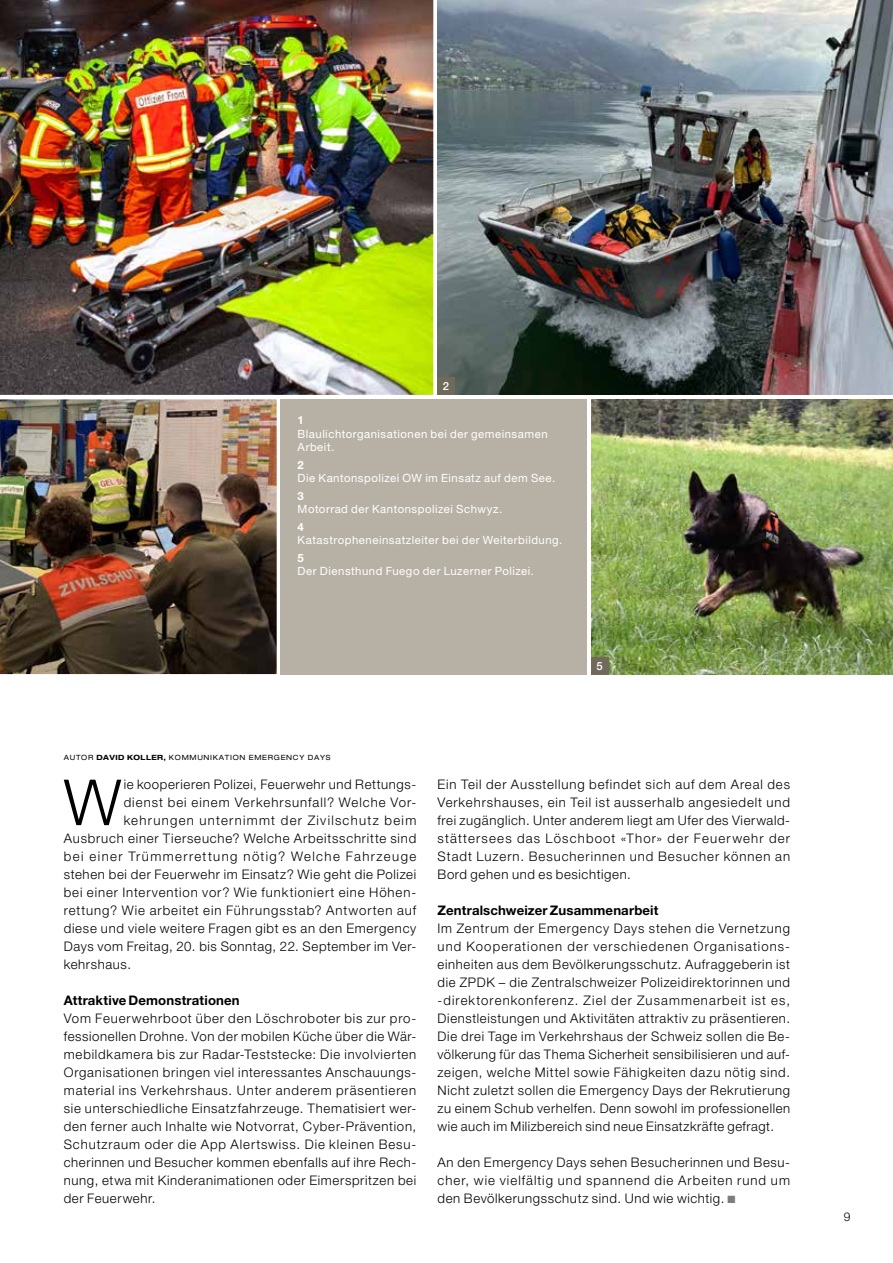
<style>
.page{position:relative;width:893px;height:1263px;background:#fff}
.page>*{position:absolute;margin:0;border:0;box-sizing:border-box;transform-origin:0 0}
.t1{font:300 63.6px "Helvetica Neue LT Pro";color:#000}
.t2{font:300 13.2px/18px "Helvetica Neue LT Pro";letter-spacing:.055em;color:#000;text-align:justify}
.t3{font:700 13.2px "Helvetica Neue LT Pro";letter-spacing:.01em;color:#000}
.t4{font:300 13.2px "Helvetica Neue LT Pro";letter-spacing:.105em;color:#000}
.t5{font:300 13.2px "Helvetica Neue LT Pro";letter-spacing:.075em;color:#000}
.t6{font:300 13.2px "Helvetica Neue LT Pro";letter-spacing:.095em;color:#000}
.t7{font:300 12px "Helvetica Neue LT Pro";color:#000}
.t8{font:11.4px/13.4px "Helvetica Neue LT Pro";letter-spacing:.045em;color:#fff}
.t9{font:700 11.4px "Helvetica Neue LT Pro";color:#fff}
.t10{font:500 11.25px "Helvetica Neue LT Pro";color:#fff}
.t11{font:expanded 7.2px "Helvetica Neue LT Pro";letter-spacing:.1em;color:#000}
.s1{font-weight:700}
.s2{color:#7b7d7c}
</style>
<div class="page">
<img style="left:0;top:0;width:438px;height:395px">
<img style="left:438px;top:0;width:455px;height:395px">
<img style="left:591px;top:399px;width:302px;height:276px">
<img style="left:0;top:399px;width:281px;height:276px">
<div style="left:281px;top:399px;width:306px;height:276px;background:#b7b1a5"></div>
<div style="left:438px;top:378px;width:17px;height:17px;background:#706a5b"></div>
<div style="left:591px;top:658px;width:17px;height:17px;background:#706a5b"></div>
<p class="t10" style="left:443px;top:379px;width:8px">2</p>
<p class="t9" style="left:298px;top:413px;width:8px">1</p>
<p class="t8" style="left:298px;top:427px;width:252px">Blaulichtorganisationen bei der gemeinsamen<br>Arbeit.</p>
<p class="t9" style="left:298px;top:458px;width:8px">2</p>
<p class="t8" style="left:298px;top:471px;width:259px">Die Kantonspolizei OW im Einsatz auf dem See.</p>
<p class="t9" style="left:298px;top:489px;width:8px">3</p>
<p class="t8" style="left:298px;top:502px;width:206px">Motorrad der Kantonspolizei Schwyz.</p>
<p class="t9" style="left:298px;top:519px;width:8px">4</p>
<p class="t8" style="left:298px;top:533px;width:266px">Katastropheneinsatzleiter bei der Weiterbildung.</p>
<p class="t9" style="left:298px;top:550px;width:8px">5</p>
<p class="t8" style="left:298px;top:564px;width:238px">Der Diensthund Fuego der Luzerner Polizei.</p>
<p class="t11" style="left:64px;top:753px;width:268px">AUTOR <span class="s1">DAVID KOLLER,</span> KOMMUNIKATION EMERGENCY DAYS</p>
<p class="t10" style="left:596px;top:660px;width:8px">5</p>
<h1 class="t1" style="left:64px;top:764px;width:59px">W</h1>
<p class="t2" style="left:124px;top:775px;width:294px">ie kooperieren Polizei, Feuerwehr und Rettungs-</p>
<p class="t5" style="left:124px;top:794px;width:294px">dienst bei einem Verkehrsunfall? Welche Vor-</p>
<p class="t6" style="left:124px;top:812px;width:294px">kehrungen unternimmt der Zivilschutz beim</p>
<p class="t2" style="left:64px;top:829px;width:354px">Ausbruch einer Tierseuche? Welche Arbeitsschritte sind</p>
<p class="t4" style="left:64px;top:848px;width:354px">bei einer Trümmerrettung nötig? Welche Fahrzeuge</p>
<p class="t2" style="left:64px;top:865px;width:354px">stehen bei der Feuerwehr im Einsatz? Wie geht die Polizei</p>
<p class="t2" style="left:64px;top:883px;width:354px">bei einer Intervention vor? Wie funktioniert eine Höhen-</p>
<p class="t2" style="left:64px;top:901px;width:354px">rettung? Wie arbeitet ein Führungsstab? Antworten auf</p>
<p class="t2" style="left:64px;top:919px;width:354px">diese und viele weitere Fragen gibt es an den Emergency</p>
<p class="t2" style="left:64px;top:937px;width:354px">Days vom Freitag, 20. bis Sonntag, 22. September im Ver-</p>
<p class="t2" style="left:64px;top:955px;width:69px">kehrshaus.</p>
<p class="t3" style="left:64px;top:992px;width:177px">Attraktive Demonstrationen</p>
<p class="t2" style="left:64px;top:1009px;width:354px">Vom Feuerwehrboot über den Löschroboter bis zur pro&shy;fessionellen Drohne. Von der mobilen Küche über die Wär&shy;mebildkamera bis zur Radar-Teststecke: Die involvierten Organisationen bringen viel interessantes Anschauungs&shy;material ins Verkehrshaus. Unter anderem präsentieren sie unterschiedliche Einsatzfahrzeuge. Thematisiert wer&shy;den ferner auch Inhalte wie Notvorrat, Cyber-Prävention, Schutzraum oder die App Alertswiss. Die kleinen Besu&shy;cherinnen und Besucher kommen ebenfalls auf ihre Rech&shy;nung, etwa mit Kinderanimationen oder Eimerspritzen bei der Feuerwehr.</p>
<p class="t2" style="left:438px;top:775px;width:354px">Ein Teil der Ausstellung befindet sich auf dem Areal des Verkehrshauses, ein Teil ist ausserhalb angesiedelt und frei zugänglich. Unter anderem liegt am Ufer des Vierwald&shy;stättersees das Löschboot «Thor» der Feuerwehr der Stadt Luzern. Besucherinnen und Besucher können an Bord gehen und es besichtigen.</p>
<p class="t3" style="left:438px;top:902px;width:222px">Zentralschweizer Zusammenarbeit</p>
<p class="t2" style="left:438px;top:919px;width:354px">Im Zentrum der Emergency Days stehen die Vernetzung und Kooperationen der verschiedenen Organisations&shy;einheiten aus dem Bevölkerungsschutz. Aufraggeberin ist die ZPDK – die Zentralschweizer Polizeidirektorinnen und -direktorenkonferenz. Ziel der Zusammenarbeit ist es, Dienstleistungen und Aktivitäten attraktiv zu präsentieren.<br>Die drei Tage im Verkehrshaus der Schweiz sollen die Be&shy;völkerung für das Thema Sicherheit sensibilisieren und auf&shy;zeigen, welche Mittel sowie Fähigkeiten dazu nötig sind.<br>Nicht zuletzt sollen die Emergency Days der Rekrutierung zu einem Schub verhelfen. Denn sowohl im professionellen wie auch im Milizbereich sind neue Einsatzkräfte gefragt.</p>
<p class="t2" style="left:438px;top:1153px;width:354px">An den Emergency Days sehen Besucherinnen und Besu&shy;cher, wie vielfältig und spannend die Arbeiten rund um den Bevölkerungsschutz sind. Und wie wichtig. <span class="s2">■</span></p>
<p class="t7" style="left:844px;top:1209px;width:8px">9</p>
</div>
